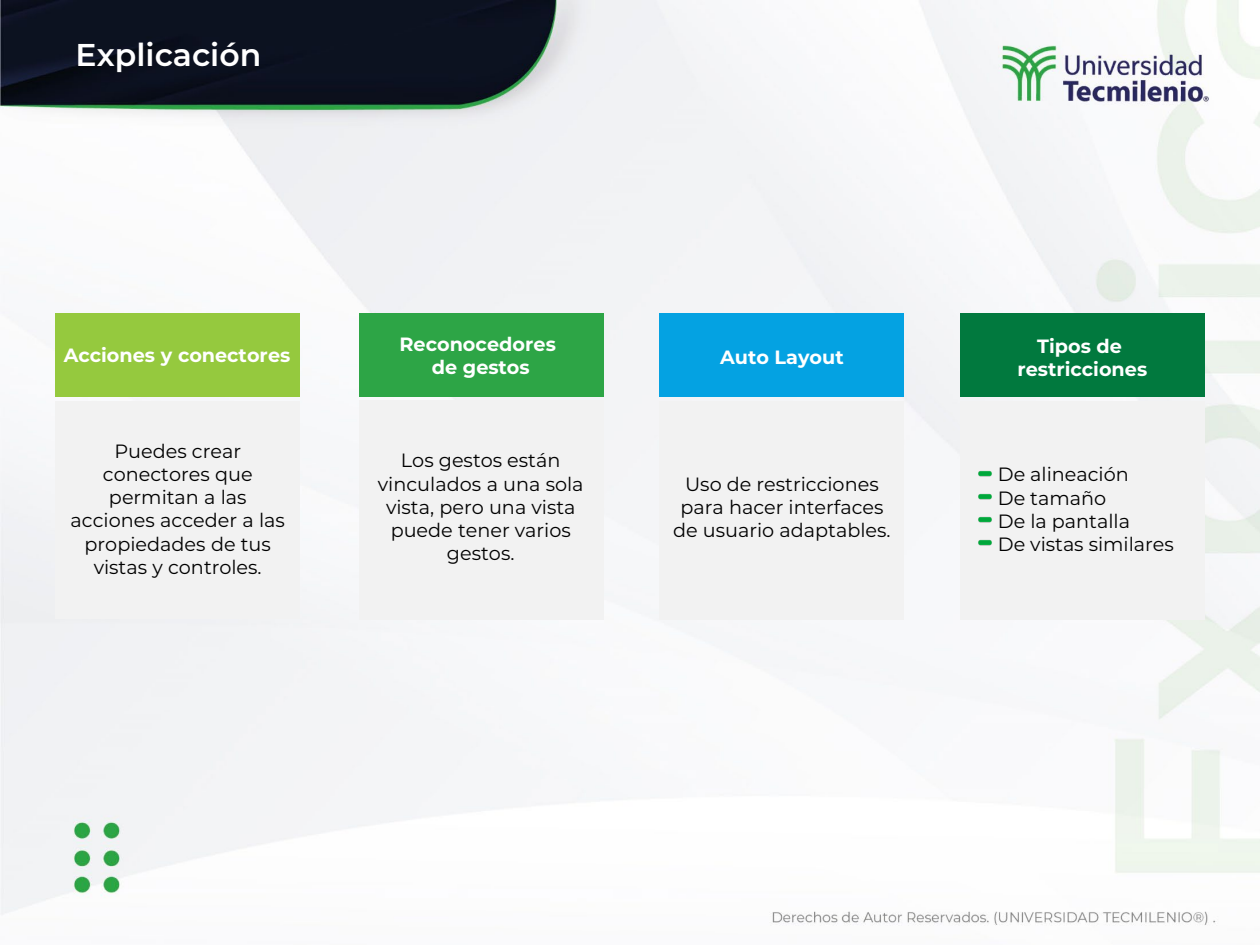
<style>
.page{position:relative;width:1260px;height:945px;background:#fff}
.page>*{position:absolute;margin:0;border:0;box-sizing:border-box;transform-origin:0 0}
.t1{font:600 31.5px "Montserrat";color:#fff}
.t2{font:19.25px/23.1px "Montserrat";color:#000;text-align:center}
.t3{font:700 19.25px "Montserrat";color:#fff}
</style>
<div class="page">
<img style="left:0;top:0;width:1260px;height:926px">
<div style="left:55px;top:401px;width:244px;height:217px;background:#f2f2f2"></div>
<div style="left:55px;top:314px;width:244px;height:83px;background:#95c93e"></div>
<div style="left:961px;top:314px;width:244px;height:83px;background:#01793e"></div>
<div style="left:660px;top:401px;width:244px;height:219px;background:#f2f2f2"></div>
<div style="left:660px;top:314px;width:244px;height:83px;background:#04a2e2"></div>
<div style="left:359px;top:401px;width:244px;height:219px;background:#f2f2f2"></div>
<div style="left:359px;top:314px;width:244px;height:83px;background:#2da546"></div>
<div style="left:960px;top:401px;width:245px;height:219px;background:#f2f2f2"></div>
<img style="left:978px;top:470px;width:14px;height:7px">
<img style="left:978px;top:493px;width:14px;height:7px">
<img style="left:978px;top:516px;width:14px;height:7px">
<img style="left:978px;top:539px;width:14px;height:7px">
<p class="t1" style="left:76px;top:32px;width:187px">Explicación</p>
<p class="t3" style="left:64px;top:341px;width:228px">Acciones y conectores</p>
<p class="t2" style="left:71px;top:439px;width:216px">Puedes crear conectores que permitan a las acciones acceder a las propiedades de tus vistas y controles.</p>
<p class="t3" style="left:399px;top:330px;width:158px">Reconocedores</p>
<p class="t3" style="left:432px;top:353px;width:99px">de gestos</p>
<p class="t2" style="left:378px;top:448px;width:207px">Los gestos están vinculados a una sola vista, pero una vista puede tener varios gestos.</p>
<p class="t3" style="left:720px;top:344px;width:125px">Auto Layout</p>
<p class="t2" style="left:673px;top:472px;width:219px">Uso de restricciones para hacer interfaces de usuario adaptables.</p>
<p class="t3" style="left:1037px;top:332px;width:86px">Tipos de</p>
<p class="t3" style="left:1018px;top:355px;width:131px">restricciones</p>
<p class="t2" style="left:998px;top:462px;width:132px">De alineación</p>
<p class="t2" style="left:998px;top:486px;width:110px">De tamaño</p>
<p class="t2" style="left:998px;top:509px;width:134px">De la pantalla</p>
<p class="t2" style="left:998px;top:532px;width:178px">De vistas similares</p>
</div>
